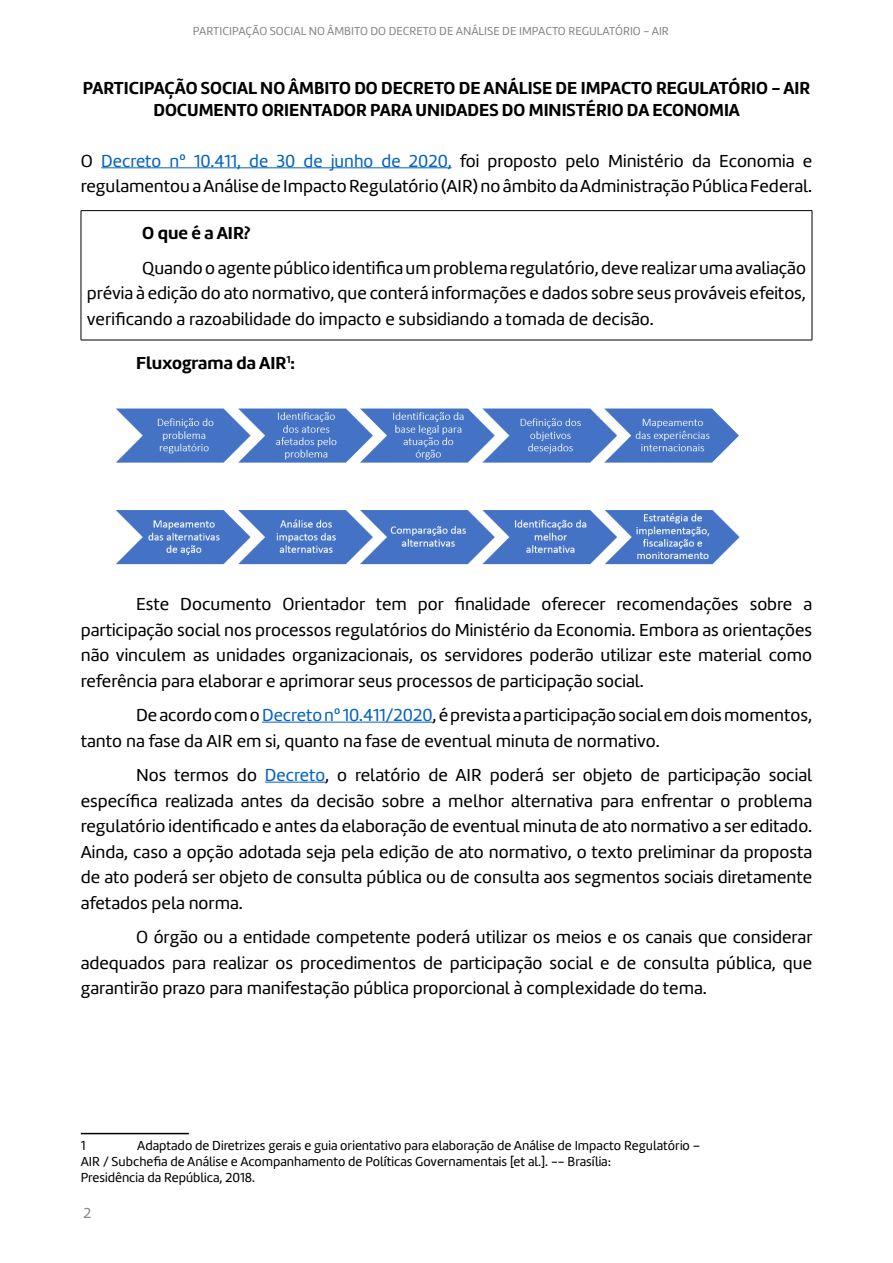
<style>
.page{position:relative;width:893px;height:1263px;background:#fff}
.page>*{position:absolute;margin:0;border:0;box-sizing:border-box;transform-origin:0 0}
.t1{font:18px/25.5px "Amelia Basic";color:#000;text-align:justify}
.t2{font:18px/21.6px "Amelia Basic Bold";color:#000;text-align:center}
.t3{font:15px "Amelia Basic";color:#878787}
.t4{font:13.5px/16.2px "Amelia Basic";color:#000}
.t5{font:12px "Amelia Basic";color:#878787}
.s1{color:#0563c1}
</style>
<div class="page">
<hr style="left:101px;top:167px;width:351px;height:1px;background:#0563c1">
<hr style="left:262px;top:722px;width:171px;height:1px;background:#0563c1">
<hr style="left:265px;top:782px;width:60px;height:1px;background:#0563c1">
<hr style="left:81px;top:210px;width:731px;height:1px;background:#000">
<hr style="left:81px;top:340px;width:731px;height:1px;background:#000">
<hr style="left:81px;top:211px;width:1px;height:129px;background:#000">
<hr style="left:812px;top:211px;width:1px;height:129px;background:#000">
<img style="left:116px;top:408px;width:624px;height:157px">
<hr style="left:81px;top:1133px;width:108px;height:1px;background:#000">
<p class="t5" style="left:193px;top:24px;width:478px">PARTICIPAÇÃO SOCIAL NO ÂMBITO DO DECRETO DE ANÁLISE DE IMPACTO REGULATÓRIO - AIR</p>
<p class="t2" style="left:83px;top:78px;width:729px">PARTICIPAÇÃO SOCIAL NO ÂMBITO DO DECRETO DE ANÁLISE DE IMPACTO REGULATÓRIO - AIR<br>DOCUMENTO ORIENTADOR PARA UNIDADES DO MINISTÉRIO DA ECONOMIA</p>
<p class="t1" style="left:81px;top:148px;width:733px">O <span class="s1">Decreto nº 10.411, de 30 de junho de 2020,</span> foi proposto pelo Ministério da Economia e regulamentou a Análise de Impacto Regulatório (AIR) no âmbito da Administração Pública Federal.</p>
<p class="t2" style="left:142px;top:223px;width:110px">O que é a AIR?</p>
<p class="t1" style="left:87px;top:255px;width:720px;text-indent:55px">Quando o agente público identifica um problema regulatório, deve realizar uma avaliação prévia à edição do ato normativo, que conterá informações e dados sobre seus prováveis efeitos, verificando a razoabilidade do impacto e subsidiando a tomada de decisão.</p>
<p class="t2" style="left:136px;top:352px;width:160px">Fluxograma da AIR<sup>1</sup>:</p>
<p class="t1" style="left:81px;top:591px;width:733px;text-indent:55px">Este Documento Orientador tem por finalidade oferecer recomendações sobre a participação social nos processos regulatórios do Ministério da Economia. Embora as orientações não vinculem as unidades organizacionais, os servidores poderão utilizar este material como referência para elaborar e aprimorar seus processos de participação social.</p>
<p class="t1" style="left:81px;top:702px;width:733px;text-indent:55px">De acordo com o <span class="s1">Decreto nº 10.411/2020</span>, é prevista a participação social em dois momentos, tanto na fase da AIR em si, quanto na fase de eventual minuta de normativo.</p>
<p class="t1" style="left:81px;top:762px;width:733px;text-indent:55px">Nos termos do <span class="s1">Decreto</span>, o relatório de AIR poderá ser objeto de participação social específica realizada antes da decisão sobre a melhor alternativa para enfrentar o problema regulatório identificado e antes da elaboração de eventual minuta de ato normativo a ser editado.<br>Ainda, caso a opção adotada seja pela edição de ato normativo, o texto preliminar da proposta de ato poderá ser objeto de consulta pública ou de consulta aos segmentos sociais diretamente afetados pela norma.</p>
<p class="t1" style="left:81px;top:925px;width:733px;text-indent:55px">O órgão ou a entidade competente poderá utilizar os meios e os canais que considerar adequados para realizar os procedimentos de participação social e de consulta pública, que garantirão prazo para manifestação pública proporcional à complexidade do tema.</p>
<p class="t4" style="left:81px;top:1137px;width:621px;text-indent:57px">Adaptado de Diretrizes gerais e guia orientativo para elaboração de Análise de Impacto Regulatório –<br>AIR / Subchefia de Análise e Acompanhamento de Políticas Governamentais [et al.]. -- Brasília:<br>Presidência da República, 2018.</p>
<p class="t4" style="left:81px;top:1137px;width:6px">1</p>
<p class="t3" style="left:84px;top:1205px;width:9px">2</p>
</div>
